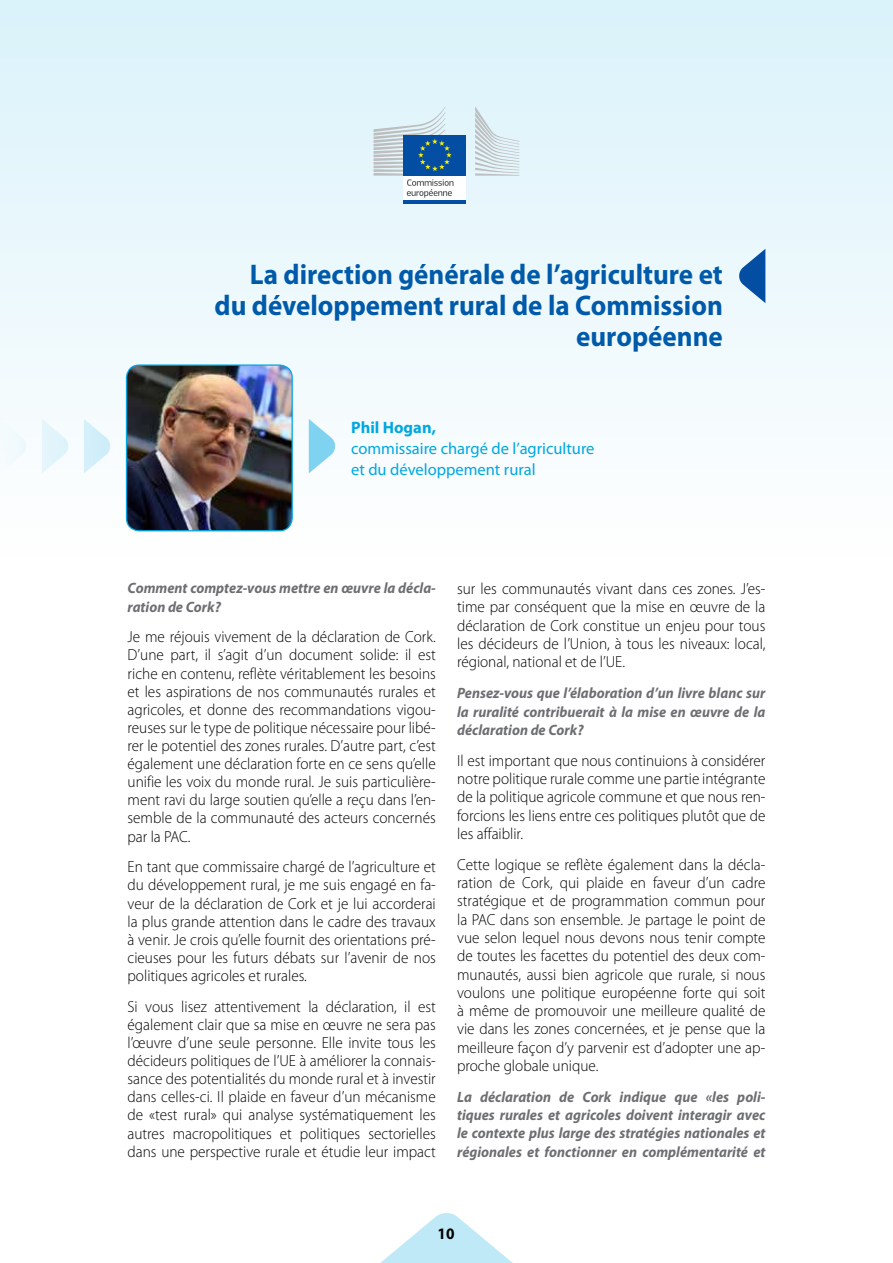
<style>
.page{position:relative;width:893px;height:1263px;background:#fff}
.page>*{position:absolute;margin:0;border:0;box-sizing:border-box;transform-origin:0 0}
.t1{font:700 28.5px/30.8px "Myriad Pro";color:#005aaa;text-align:right;scale:.95 1}
.t2{font:16.5px/21px "Myriad Pro";color:#00a7e1}
.t3{font:700 16.5px "Myriad Pro";color:#00a7e1}
.t4{font:300 16.05px/18.1px "Myriad Pro";color:#000;text-align:justify;scale:.95 1}
.t5{font:700 16.05px "Myriad Pro";color:#000;scale:.95 1}
.t6{font:italic 700 15px/18.3px "Myriad Pro";color:#6d6e71;text-align:justify;scale:.95 1}
</style>
<div class="page">
<div style="left:0;top:0;width:893px;height:555px;background:linear-gradient(to bottom,#daf2fa,#fefefe)"></div>
<svg style="left:738px;top:249px;width:27px;height:54px"></svg>
<svg style="left:380px;top:1213px;width:133px;height:50px"></svg>
<img style="left:126px;top:365px;width:166px;height:166px">
<div style="left:126px;top:364px;width:167px;height:167px;border:1px solid #00a7e1;border-radius:13px"></div>
<svg style="left:309px;top:419px;width:27px;height:54px"></svg>
<svg style="left:84px;top:419px;width:28px;height:54px"></svg>
<svg style="left:42px;top:419px;width:28px;height:54px"></svg>
<div style="left:0;top:419px;width:28px;height:54px;background:#f5fbfd"></div>
<div style="left:403px;top:174px;width:63px;height:27px;background:#fff"></div>
<div style="left:403px;top:135px;width:63px;height:41px;background:#034ea2"></div>
<hr style="left:403px;top:201px;width:63px;height:3px;background:#034ea2">
<svg style="left:475px;top:106px;width:44px;height:70px;background:#d7e5ea"></svg>
<svg style="left:374px;top:106px;width:80px;height:92px"></svg>
<h1 class="t1" style="left:215px;top:259px;width:537px">La direction générale de l’agriculture et du développement rural de la Commission européenne</h1>
<p class="t3" style="left:351px;top:417px;width:86px">Phil Hogan,</p>
<p class="t2" style="left:351px;top:438px;width:245px">commissaire chargé de l’agriculture et du développement rural</p>
<p class="t6" style="left:128px;top:579px;width:326px">Comment comptez-vous mettre en œuvre la décla&shy;ration de Cork?</p>
<p class="t4" style="left:128px;top:628px;width:326px">Je me réjouis vivement de la déclaration de Cork.<br>D’une part, il s’agit d’un document solide: il est riche en contenu, reflète véritablement les besoins et les aspirations de nos communautés rurales et agricoles, et donne des recommandations vigou&shy;reuses sur le type de politique nécessaire pour libé&shy;rer le potentiel des zones rurales. D’autre part, c’est également une déclaration forte en ce sens qu’elle unifie les voix du monde rural. Je suis particulière&shy;ment ravi du large soutien qu’elle a reçu dans l’en&shy;semble de la communauté des acteurs concernés par la PAC.</p>
<p class="t4" style="left:128px;top:858px;width:326px">En tant que commissaire chargé de l’agriculture et du développement rural, je me suis engagé en fa&shy;veur de la déclaration de Cork et je lui accorderai la plus grande attention dans le cadre des travaux à venir. Je crois qu’elle fournit des orientations pré&shy;cieuses pour les futurs débats sur l’avenir de nos politiques agricoles et rurales.</p>
<p class="t4" style="left:128px;top:997px;width:326px">Si vous lisez attentivement la déclaration, il est également clair que sa mise en œuvre ne sera pas l’œuvre d’une seule personne. Elle invite tous les décideurs politiques de l’UE à améliorer la connais&shy;sance des potentialités du monde rural et à investir dans celles-ci. Il plaide en faveur d’un mécanisme de «test rural» qui analyse systématiquement les autres macropolitiques et politiques sectorielles dans une perspective rurale et étudie leur impact</p>
<p class="t4" style="left:457px;top:579px;width:326px">sur les communautés vivant dans ces zones. J’es&shy;time par conséquent que la mise en œuvre de la déclaration de Cork constitue un enjeu pour tous les décideurs de l’Union, à tous les niveaux: local, régional, national et de l’UE.</p>
<p class="t6" style="left:457px;top:684px;width:326px">Pensez-vous que l’élaboration d’un livre blanc sur la ruralité contribuerait à la mise en œuvre de la déclaration de Cork?</p>
<p class="t4" style="left:457px;top:751px;width:326px">Il est important que nous continuions à considérer notre politique rurale comme une partie intégrante de la politique agricole commune et que nous ren&shy;forcions les liens entre ces politiques plutôt que de les affaiblir.</p>
<p class="t4" style="left:457px;top:855px;width:326px">Cette logique se reflète également dans la décla&shy;ration de Cork, qui plaide en faveur d’un cadre stratégique et de programmation commun pour la PAC dans son ensemble. Je partage le point de vue selon lequel nous devons nous tenir compte de toutes les facettes du potentiel des deux com&shy;munautés, aussi bien agricole que rurale, si nous voulons une politique européenne forte qui soit à même de promouvoir une meilleure qualité de vie dans les zones concernées, et je pense que la meilleure façon d’y parvenir est d’adopter une ap&shy;proche globale unique.</p>
<p class="t6" style="left:457px;top:1087px;width:326px">La déclaration de Cork indique que «les poli&shy;tiques rurales et agricoles doivent interagir avec le contexte plus large des stratégies nationales et régionales et fonctionner en complémentarité et</p>
<p class="t5" style="left:438px;top:1223px;width:19px">10</p>
</div>
